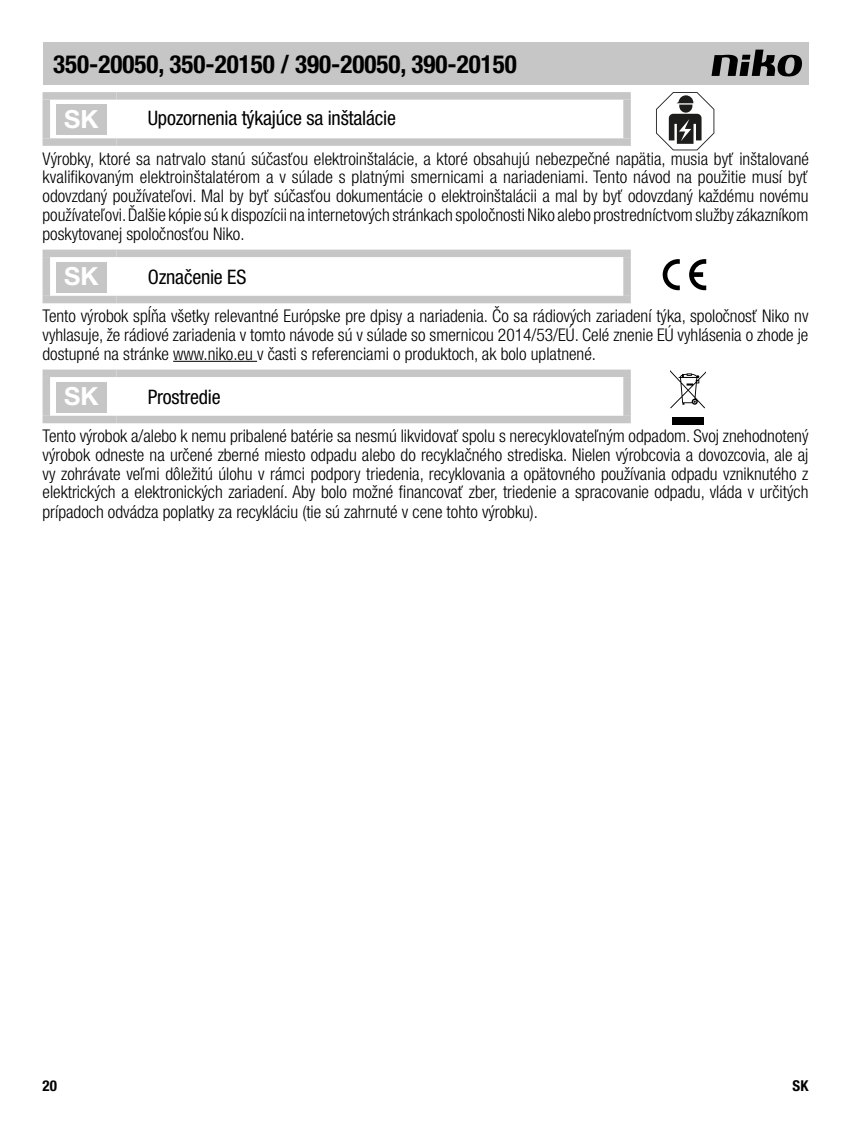
<style>
.page{position:relative;width:851px;height:1134px;background:#fff}
.page>*{position:absolute;margin:0;border:0;box-sizing:border-box;transform-origin:0 0}
.t1{font:700 condensed 25px "Helvetica Neue LT Pro";color:#000}
.t2{font:700 25px "Helvetica Neue LT Pro";color:#fff}
.t3{font:condensed 20px "Helvetica Neue LT Pro";letter-spacing:-.01em;color:#000}
.t4{font:300 condensed 17.5px/18.8px "Helvetica Neue LT Pro";color:#000;text-align:justify}
.t5{font:700 condensed 15px "Helvetica Neue LT Pro";color:#000}
</style>
<div class="page">
<div style="left:43px;top:43px;width:765px;height:42px;background:#c6c6c6"></div>
<svg style="left:711px;top:50px;width:90px;height:26px"></svg>
<hr style="left:173px;top:361px;width:84px;height:1px;background:#000">
<div style="left:43px;top:92px;width:73px;height:8px;background:#c6c6c6"></div>
<div style="left:43px;top:100px;width:7px;height:38px;background:#c6c6c6"></div>
<div style="left:116px;top:92px;width:514px;height:8px;background:#c6c6c6"></div>
<div style="left:623px;top:100px;width:7px;height:38px;background:#c6c6c6"></div>
<div style="left:43px;top:138px;width:73px;height:8px;background:#c6c6c6"></div>
<div style="left:116px;top:138px;width:514px;height:8px;background:#c6c6c6"></div>
<div style="left:56px;top:105px;width:50px;height:30px;background:#c6c6c6"></div>
<svg style="left:656px;top:92px;width:58px;height:58px"></svg>
<div style="left:43px;top:250px;width:73px;height:7px;background:#c6c6c6"></div>
<div style="left:43px;top:257px;width:7px;height:39px;background:#c6c6c6"></div>
<div style="left:116px;top:250px;width:514px;height:7px;background:#c6c6c6"></div>
<div style="left:623px;top:257px;width:7px;height:39px;background:#c6c6c6"></div>
<div style="left:43px;top:296px;width:73px;height:7px;background:#c6c6c6"></div>
<div style="left:116px;top:296px;width:514px;height:7px;background:#c6c6c6"></div>
<div style="left:56px;top:262px;width:50px;height:30px;background:#c6c6c6"></div>
<svg style="left:689px;top:259px;width:17px;height:31px"></svg>
<svg style="left:662px;top:259px;width:17px;height:31px"></svg>
<div style="left:43px;top:370px;width:73px;height:7px;background:#c6c6c6"></div>
<div style="left:43px;top:377px;width:7px;height:39px;background:#c6c6c6"></div>
<div style="left:116px;top:370px;width:514px;height:7px;background:#c6c6c6"></div>
<div style="left:623px;top:377px;width:7px;height:39px;background:#c6c6c6"></div>
<div style="left:43px;top:416px;width:73px;height:7px;background:#c6c6c6"></div>
<div style="left:116px;top:416px;width:514px;height:7px;background:#c6c6c6"></div>
<div style="left:56px;top:382px;width:50px;height:30px;background:#c6c6c6"></div>
<svg style="left:670px;top:370px;width:35px;height:38px"></svg>
<div style="left:672px;top:417px;width:31px;height:7px;background:#000"></div>
<h1 class="t1" style="left:53px;top:49px;width:465px">350-20050, 350-20150 / 390-20050, 390-20150</h1>
<h1 class="t2" style="left:64px;top:104px;width:36px">SK</h1>
<p class="t3" style="left:148px;top:106px;width:250px">Upozornenia týkajúce sa inštalácie</p>
<p class="t4" style="left:43px;top:149px;width:767px">Výrobky, ktoré sa natrvalo stanú súčasťou elektroinštalácie, a ktoré obsahujú nebezpečné napätia, musia byť inštalované kvalifikovaným elektroinštalatérom a v súlade s platnými smernicami a nariadeniami. Tento návod na použitie musí byť odovzdaný používateľovi. Mal by byť súčasťou dokumentácie o elektroinštalácii a mal by byť odovzdaný každému novému používateľovi. Ďalšie kópie sú k dispozícii na internetových stránkach spoločnosti Niko alebo prostredníctvom služby zákazníkom poskytovanej spoločnosťou Niko.</p>
<h1 class="t2" style="left:64px;top:261px;width:36px">SK</h1>
<p class="t3" style="left:148px;top:265px;width:100px">Označenie ES</p>
<p class="t4" style="left:43px;top:306px;width:767px">Tento výrobok spĺňa všetky relevantné Európske pre dpisy a nariadenia. Čo sa rádiových zariadení týka, spoločnosť Niko nv vyhlasuje, že rádiové zariadenia v tomto návode sú v súlade so smernicou 2014/53/EÚ. Celé znenie EÚ vyhlásenia o zhode je dostupné na stránke www.niko.eu v časti s referenciami o produktoch, ak bolo uplatnené.</p>
<h1 class="t2" style="left:64px;top:381px;width:36px">SK</h1>
<p class="t3" style="left:148px;top:385px;width:74px">Prostredie</p>
<p class="t4" style="left:43px;top:426px;width:767px">Tento výrobok a/alebo k nemu pribalené batérie sa nesmú likvidovať spolu s nerecyklovateľným odpadom. Svoj znehodnotený výrobok odneste na určené zberné miesto odpadu alebo do recyklačného strediska. Nielen výrobcovia a dovozcovia, ale aj vy zohrávate veľmi dôležitú úlohu v rámci podpory triedenia, recyklovania a opätovného používania odpadu vzniknutého z elektrických a elektronických zariadení. Aby bolo možné financovať zber, triedenie a spracovanie odpadu, vláda v určitých prípadoch odvádza poplatky za recykláciu (tie sú zahrnuté v cene tohto výrobku).</p>
<p class="t5" style="left:43px;top:1077px;width:16px">20</p>
<p class="t5" style="left:792px;top:1077px;width:17px">SK</p>
</div>
